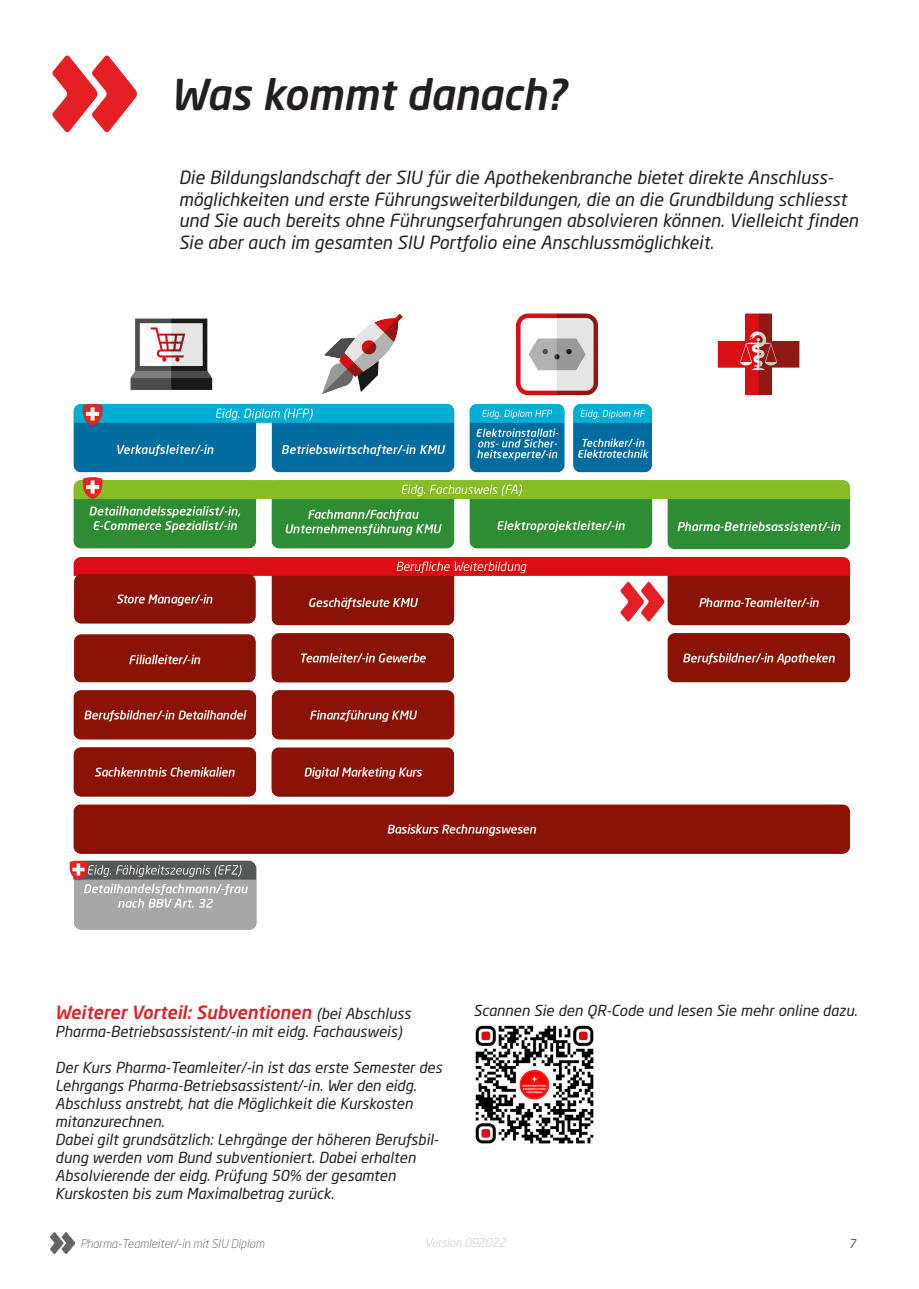
<style>
.page{position:relative;width:919px;height:1289px;background:#fff}
.page>*{position:absolute;margin:0;border:0;box-sizing:border-box;transform-origin:0 0}
.t1{font:italic 500 42px "Neo Sans W1 G";color:#231f20}
._06_Untertitel_roter{font:italic 18px/21.6px "Neo Sans W1 G";color:#231f20}
.t2{font:italic 500 18px "Neo Sans W1 G";color:#e41f25}
.t3{font:italic 15px/18px "Neo Sans W1 G";color:#231f20}
.t4{font:italic 300 12px "Neo Sans W1 G";color:#57585a}
.t5{font:italic 300 12px "Neo Sans W1 G";color:#bcbdc0}
.t6{font:italic 12px "Neo Sans W1 G";color:#57585a}
.s1{font-weight:400;font-size:15px;color:#231f20}
</style>
<div class="page">
<img style="left:51px;top:1232px;width:23px;height:21px">
<img style="left:69px;top:313px;width:782px;height:617px">
<svg style="left:52px;top:56px;width:85px;height:76px"></svg>
<svg style="left:620px;top:582px;width:44px;height:39px"></svg>
<img style="left:475px;top:1025px;width:119px;height:119px">
<p class="t1" style="left:171px;top:68px;width:396px">Was kommt danach?</p>
<p class="_06_Untertitel_roter" style="left:179px;top:166px;width:681px">Die Bildungslandschaft der SIU für die Apothekenbranche bietet direkte Anschluss&shy;möglichkeiten und erste Führungsweiterbildungen, die an die Grundbildung schliesst und Sie auch bereits ohne Führungserfahrungen absolvieren können. Vielleicht finden Sie aber auch im gesamten SIU Portfolio eine Anschlussmöglichkeit.</p>
<p class="t2" style="left:55px;top:1000px;width:357px">Weiterer Vorteil: Subventionen <span class="s1">(bei Abschluss</span></p>
<p class="t3" style="left:55px;top:1021px;width:348px">Pharma-Betriebsassistent/-in mit eidg. Fachausweis)</p>
<p class="t3" style="left:55px;top:1057px;width:388px">Der Kurs Pharma-Teamleiter/-in ist das erste Semester des Lehrgangs Pharma-Betriebsassistent/-in. Wer den eidg.<br>Abschluss anstrebt, hat die Möglichkeit die Kurskosten mitanzurechnen.</p>
<p class="t3" style="left:55px;top:1129px;width:385px">Dabei gilt grundsätzlich: Lehrgänge der höheren Berufsbil&shy;dung werden vom Bund subventioniert. Dabei erhalten Absolvierende der eidg. Prüfung 50% der gesamten Kurskosten bis zum Maximalbetrag zurück.</p>
<p class="t3" style="left:473px;top:1001px;width:385px">Scannen Sie den QR-Code und lesen Sie mehr online dazu.</p>
<p class="t4" style="left:80px;top:1236px;width:185px">Pharma-Teamleiter/-in mit SIU Diplom</p>
<p class="t5" style="left:424px;top:1235px;width:83px">Version 092022</p>
<p class="t6" style="left:848px;top:1235px;width:9px">7</p>
</div>
